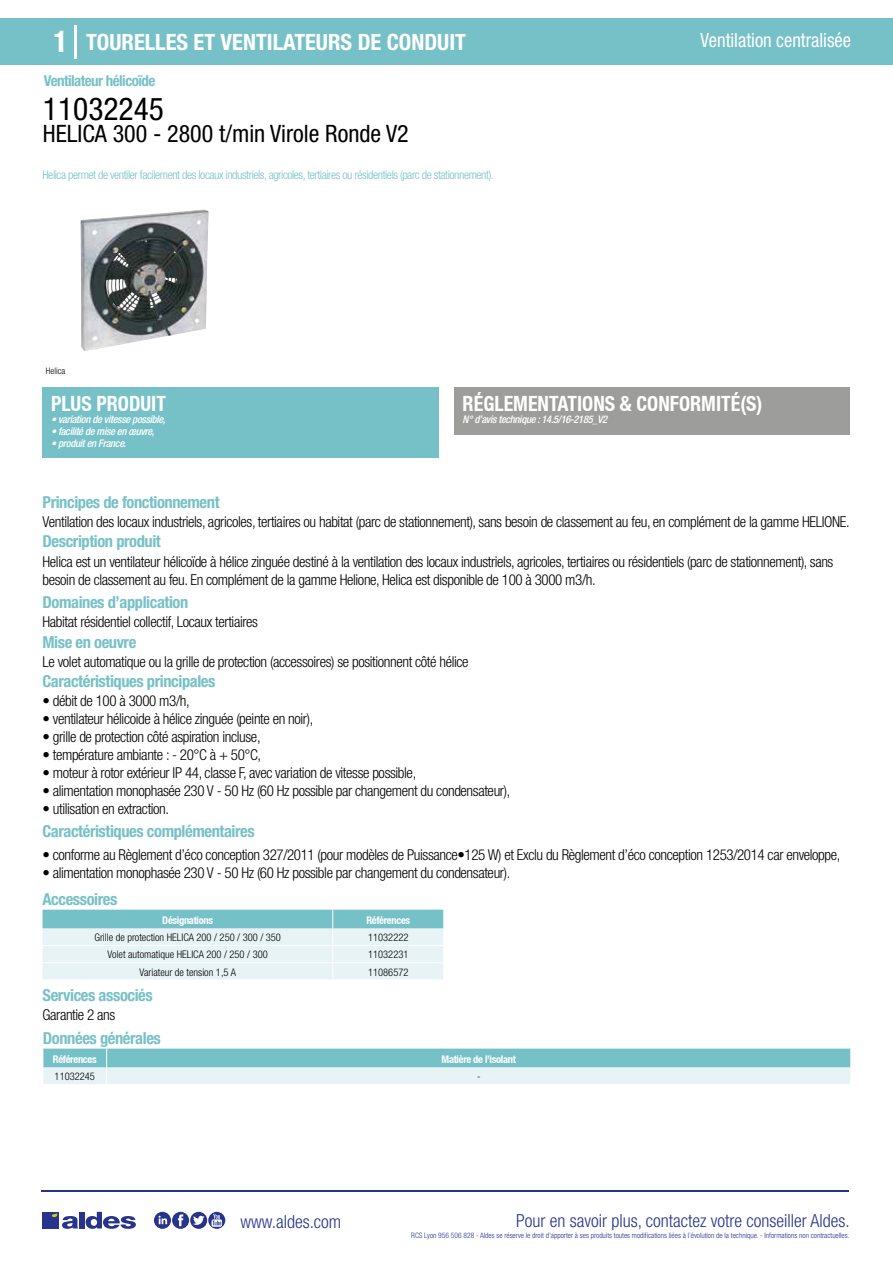
<style>
.page{position:relative;width:893px;height:1263px;background:#fff}
.page>*{position:absolute;margin:0;border:0;box-sizing:border-box;transform-origin:0 0}
.t1{font:condensed 31.5px "Helvetica Neue LT Std";color:#000}
.t2{font:condensed 24px "Helvetica Neue LT Std";color:#000}
.t3{font:700 condensed 22.5px "Helvetica Neue LT Std";color:#fff}
.t4{font:700 condensed 21px "Helvetica Neue";color:#fff;scale:.95 1}
.t5{font:condensed 19.5px "Helvetica Neue LT Std";color:#fff;scale:.95 1}
.t6{font:300 condensed 18px "Helvetica Neue";color:#28348b}
.t7{font:700 condensed 16.5px "Helvetica Neue LT Std";letter-spacing:-.025em;color:#76c1c7}
.t8{font:300 condensed 15px/18px "Helvetica Neue LT Std";letter-spacing:-.025em;color:#000}
.t9{font:700 condensed 15px "Helvetica Neue LT Std";letter-spacing:-.035em;color:#76c1c7}
.t10{font:300 condensed 12px "Helvetica Neue LT Std";letter-spacing:-.035em;color:#76c1c7}
.t11{font:300 condensed 10.5px "Helvetica Neue";color:#000}
.t12{font:italic 500 condensed 10.5px "Helvetica Neue";letter-spacing:-.03em;color:#fff}
.t13{font:700 condensed 10.5px "Helvetica Neue";letter-spacing:-.03em;color:#fff}
.t14{font:300 condensed 9px "Helvetica Neue";color:#000}
.t15{font:300 condensed 7.5px "Helvetica Neue";color:#28348b}
.s1{font-size:30px}
</style>
<div class="page">
<div style="left:0;top:18px;width:893px;height:46px;background:#76c1c7"></div>
<div style="left:454px;top:387px;width:396px;height:48px;background:#9d9d9c"></div>
<div style="left:43px;top:387px;width:396px;height:70px;background:#76c1c7"></div>
<hr style="left:74px;top:25px;width:2px;height:33px;background:#fff">
<svg style="left:80px;top:209px;width:129px;height:142px;background:#898d8e"></svg>
<svg style="left:43px;top:910px;width:401px;height:70px;background:#cbe6e9"></svg>
<svg style="left:43px;top:1048px;width:808px;height:36px;background:#add9dd"></svg>
<hr style="left:41px;top:1190px;width:808px;height:1px;background:#28348b">
<svg style="left:154px;top:1212px;width:71px;height:17px"></svg>
<div style="left:42px;top:1212px;width:17px;height:16px;background:#28348b"></div>
<div style="left:79px;top:1212px;width:5px;height:16px;background:#28348b"></div>
<svg style="left:86px;top:1212px;width:50px;height:17px"></svg>
<svg style="left:52px;top:1213px;width:26px;height:16px"></svg>
<h3 class="t3" style="left:54px;top:28px;width:414px"><span class="s1">1</span> TOURELLES ET VENTILATEURS DE CONDUIT</h3>
<h3 class="t5" style="left:701px;top:29px;width:160px">Ventilation centralisée</h3>
<p class="t9" style="left:44px;top:71px;width:113px">Ventilateur hélicoïde</p>
<h1 class="t1" style="left:43px;top:91px;width:122px">11032245</h1>
<h2 class="t2" style="left:43px;top:120px;width:367px">HELICA 300 - 2800 t/min Virole Ronde V2</h2>
<p class="t10" style="left:43px;top:167px;width:453px">Helica permet de ventiler facilement des locaux industriels, agricoles, tertiaires ou résidentiels (parc de stationnement).</p>
<p class="t14" style="left:46px;top:365px;width:21px">Helica</p>
<h3 class="t4" style="left:51px;top:391px;width:122px">PLUS PRODUIT</h3>
<p class="t12" style="left:51px;top:413px;width:116px">• variation de vitesse possible,</p>
<p class="t12" style="left:51px;top:425px;width:105px">• facilité de mise en œuvre,</p>
<p class="t12" style="left:51px;top:437px;width:76px">• produit en France.</p>
<p class="t7" style="left:43px;top:492px;width:179px">Principes de fonctionnement</p>
<h3 class="t4" style="left:463px;top:391px;width:317px">RÉGLEMENTATIONS &amp; CONFORMITÉ(S)</h3>
<p class="t12" style="left:463px;top:413px;width:146px">N° d’avis technique : 14.5/16-2185_V2</p>
<p class="t8" style="left:43px;top:513px;width:809px">Ventilation des locaux industriels, agricoles, tertiaires ou habitat (parc de stationnement), sans besoin de classement au feu, en complément de la gamme HELIONE.</p>
<p class="t8" style="left:43px;top:552px;width:792px">Helica est un ventilateur hélicoïde à hélice zinguée destiné à la ventilation des locaux industriels, agricoles, tertiaires ou résidentiels (parc de stationnement), sans besoin de classement au feu. En complément de la gamme Helione, Helica est disponible de 100 à 3000 m3/h.</p>
<p class="t8" style="left:43px;top:613px;width:217px">Habitat résidentiel collectif, Locaux tertiaires</p>
<p class="t8" style="left:43px;top:652px;width:428px">Le volet automatique ou la grille de protection (accessoires) se positionnent côté hélice</p>
<p class="t7" style="left:43px;top:531px;width:120px">Description produit</p>
<p class="t7" style="left:43px;top:592px;width:147px">Domaines d’application</p>
<p class="t7" style="left:43px;top:632px;width:95px">Mise en oeuvre</p>
<p class="t7" style="left:43px;top:671px;width:174px">Caractéristiques principales</p>
<p class="t8" style="left:43px;top:692px;width:149px">• débit de 100 à 3000 m3/h,</p>
<p class="t8" style="left:43px;top:710px;width:272px">• ventilateur hélicoide à hélice zinguée (peinte en noir),</p>
<p class="t8" style="left:43px;top:728px;width:220px">• grille de protection côté aspiration incluse,</p>
<p class="t8" style="left:43px;top:746px;width:220px">• température ambiante : - 20°C à + 50°C,</p>
<p class="t8" style="left:43px;top:764px;width:375px">• moteur à rotor extérieur IP 44, classe F, avec variation de vitesse possible,</p>
<p class="t8" style="left:43px;top:782px;width:469px">• alimentation monophasée 230 V - 50 Hz (60 Hz possible par changement du condensateur),</p>
<p class="t8" style="left:43px;top:800px;width:128px">• utilisation en extraction.</p>
<p class="t8" style="left:43px;top:845px;width:799px">• conforme au Règlement d’éco conception 327/2011 (pour modèles de Puissance•125 W) et Exclu du Règlement d’éco conception 1253/2014 car enveloppe,</p>
<p class="t8" style="left:43px;top:863px;width:469px">• alimentation monophasée 230 V - 50 Hz (60 Hz possible par changement du condensateur).</p>
<p class="t7" style="left:43px;top:821px;width:214px">Caractéristiques complémentaires</p>
<p class="t7" style="left:43px;top:889px;width:76px">Accessoires</p>
<p class="t13" style="left:162px;top:914px;width:52px">Désignations</p>
<p class="t13" style="left:366px;top:914px;width:45px">Références</p>
<p class="t11" style="left:94px;top:931px;width:188px">Grille de protection HELICA 200 / 250 / 300 / 350</p>
<p class="t11" style="left:368px;top:931px;width:42px">11032222</p>
<p class="t11" style="left:108px;top:948px;width:162px">Volet automatique HELICA 200 / 250 / 300</p>
<p class="t11" style="left:368px;top:948px;width:42px">11032231</p>
<p class="t11" style="left:139px;top:966px;width:98px">Variateur de tension 1,5 A</p>
<p class="t11" style="left:368px;top:966px;width:42px">11086572</p>
<p class="t7" style="left:43px;top:985px;width:112px">Services associés</p>
<p class="t8" style="left:43px;top:1005px;width:74px">Garantie 2 ans</p>
<p class="t7" style="left:43px;top:1028px;width:119px">Données générales</p>
<p class="t13" style="left:53px;top:1053px;width:45px">Références</p>
<p class="t13" style="left:442px;top:1053px;width:76px">Matière de l’isolant</p>
<p class="t11" style="left:55px;top:1070px;width:42px">11032245</p>
<p class="t11" style="left:477px;top:1070px;width:5px">-</p>
<p class="t6" style="left:240px;top:1211px;width:102px">www.aldes.com</p>
<p class="t6" style="left:516px;top:1211px;width:335px">Pour en savoir plus, contactez votre conseiller Aldes.</p>
<p class="t15" style="left:411px;top:1230px;width:440px">RCS Lyon 956 506 828 - Aldes se réserve le droit d’apporter à ses produits toutes modifications liées à l’évolution de la technique. - Informations non contractuelles.</p>
</div>
